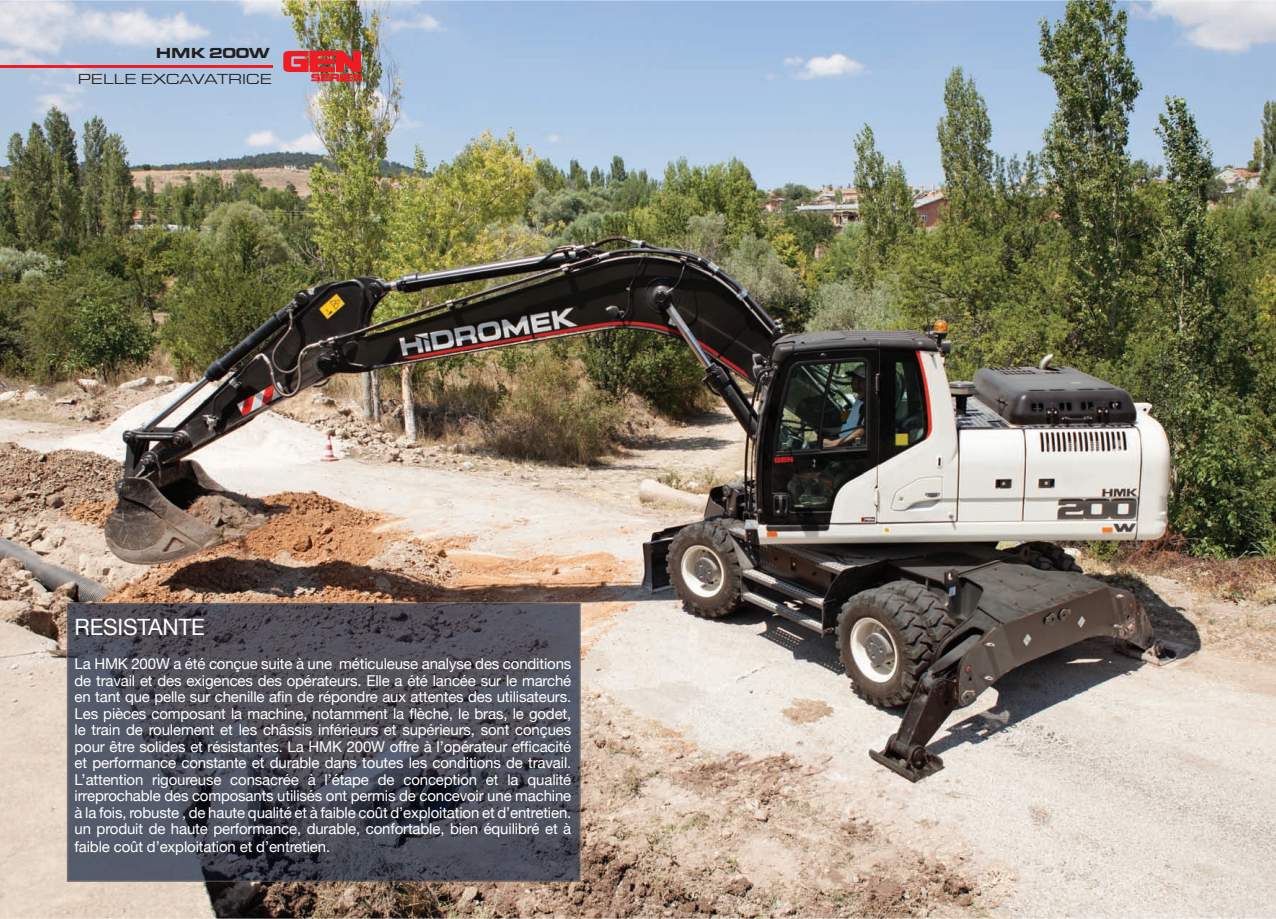
<style>
.page{position:relative;width:1276px;height:919px;background:#fff}
.page>*{position:absolute;margin:0;border:0;box-sizing:border-box;transform-origin:0 0}
.t1{font:22.5px "Helvetica Neue";letter-spacing:-.01em;color:#fff}
.t2{font:15px/16.5px "Helvetica Neue";letter-spacing:-.01em;color:#fff;text-align:justify}
.t3{font:15px "Euro Stile Extended";letter-spacing:-.01em;color:#231f20}
.t4{font:900 15px "Euro Stile Extended";letter-spacing:-.07em;color:#231f20}
</style>
<div class="page">
<img style="left:0;top:0;width:1276px;height:918px">
<img style="left:118px;top:649px;width:411px;height:230px">
<img style="left:67px;top:602px;width:514px;height:47px">
<img style="left:67px;top:648px;width:51px;height:233px">
<img style="left:529px;top:648px;width:52px;height:233px">
<img style="left:118px;top:879px;width:412px;height:2px">
<hr style="left:0;top:65px;width:272px;height:2px;background:#ee1d23">
<svg style="left:283px;top:51px;width:79px;height:30px;background:#d0474b"></svg>
<p class="t4" style="left:156px;top:44px;width:116px">HMK 200W</p>
<p class="t3" style="left:78px;top:71px;width:196px">PELLE EXCAVATRICE</p>
<h1 class="t1" style="left:75px;top:613px;width:132px">RESISTANTE</h1>
<p class="t2" style="left:75px;top:655px;width:498px">La HMK 200W a été conçue suite à une méticuleuse analyse des conditions de travail et des exigences des opérateurs. Elle a été lancée sur le marché en tant que pelle sur chenille afin de répondre aux attentes des utilisateurs.<br>Les pièces composant la machine, notamment la flèche, le bras, le godet, le train de roulement et les châssis inférieurs et supérieurs, sont conçues pour être solides et résistantes. La HMK 200W offre à l’opérateur efficacité et performance constante et durable dans toutes les conditions de travail.<br>L’attention rigoureuse consacrée à l’étape de conception et la qualité irreprochable des composants utilisés ont permis de concevoir une machine à la fois, robuste , de haute qualité et à faible coût d’exploitation et d’entretien. un produit de haute performance, durable, confortable, bien équilibré et à</p>
<p class="t2" style="left:75px;top:838px;width:257px">faible coût d’exploitation et d’entretien.</p>
</div>
